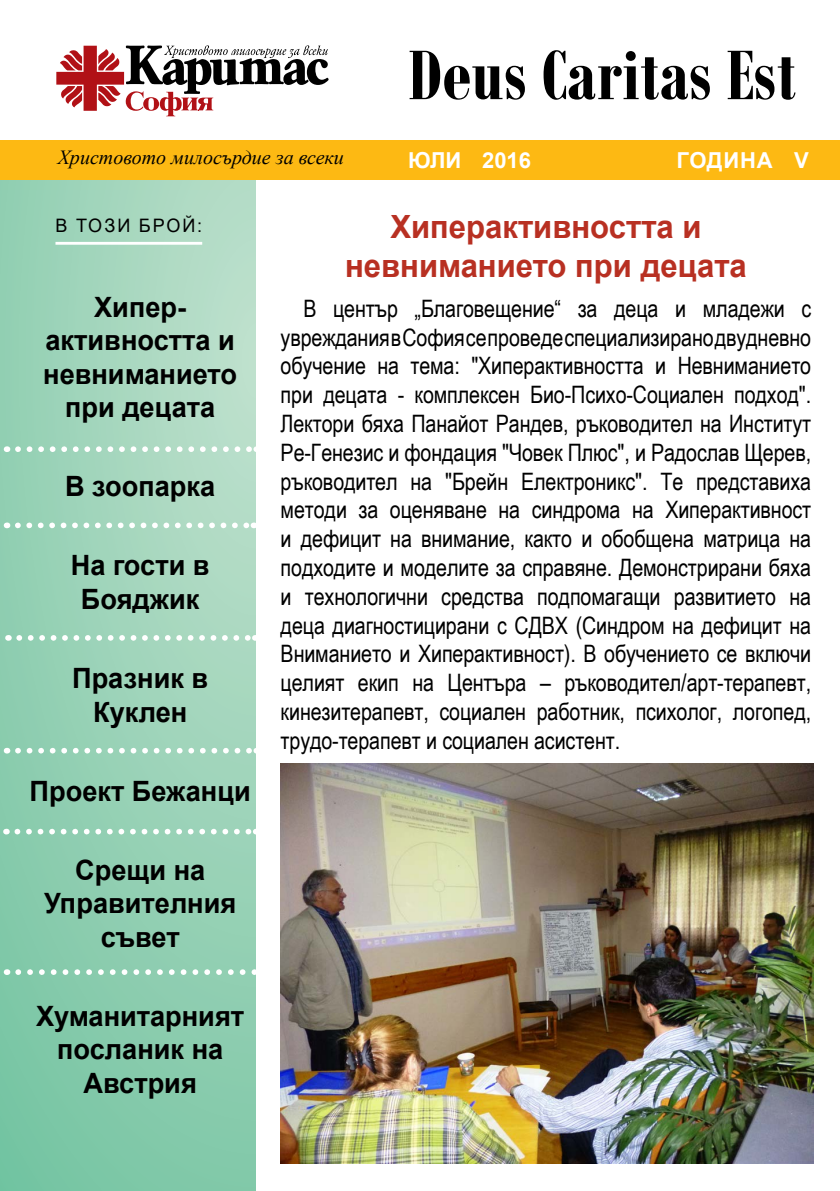
<style>
.page{position:relative;width:840px;height:1191px;background:#fff}
.page>*{position:absolute;margin:0;border:0;box-sizing:border-box;transform-origin:0 0}
.t1{font:700 76px "Bodoni MT Condensed";color:#000}
.t2{font:700 32px/38.4px "Arial";color:#b83022;text-align:center}
.t3{font:700 28px/33.6px "Arial";color:#000;text-align:center}
.t4{font:24px/28.8px "Arial Narrow";letter-spacing:-.005em;color:#000;text-align:justify}
.t5{font:700 22px "Arial";color:#fff}
.t6{font:italic 20px "Times New Roman";color:#000}
.t7{font:18.6px "Arial";letter-spacing:.115em;color:#000}
</style>
<div class="page">
<svg style="left:0;top:179px;width:255px;height:1012px;background:#98d1b6"></svg>
<div style="left:0;top:140px;width:839px;height:39px;background:#fdb913"></div>
<svg style="left:56px;top:45px;width:272px;height:71px"></svg>
<hr style="left:55px;top:242px;width:147px;height:3px;background:#fff">
<svg style="left:18px;top:522px;width:236px;height:6px"></svg>
<svg style="left:18px;top:446px;width:232px;height:6px"></svg>
<svg style="left:18px;top:969px;width:238px;height:6px"></svg>
<svg style="left:18px;top:748px;width:232px;height:5px"></svg>
<svg style="left:19px;top:635px;width:230px;height:5px"></svg>
<svg style="left:17px;top:828px;width:239px;height:6px"></svg>
<img style="left:280px;top:764px;width:532px;height:399px">
<h1 class="t1" style="left:408px;top:29px;width:389px">Deus Caritas Est</h1>
<p class="t6" style="left:58px;top:144px;width:287px">Христовото милосърдие за всеки</p>
<p class="t5" style="left:408px;top:145px;width:124px">ЮЛИ 2016</p>
<p class="t5" style="left:676px;top:145px;width:134px">Година V</p>
<p class="t7" style="left:55px;top:213px;width:148px">В този брой:</p>
<h2 class="t2" style="left:345px;top:208px;width:403px">Хиперактивността и невниманието при децата</h2>
<p class="t4" style="left:280px;top:293px;width:532px;text-indent:23px">В център „Благовещение“ за деца и младежи с увреждания в София се проведе специализирано двудневно обучение на тема: "Хиперактивността и Невниманието при децата - комплексен Био-Психо-Социален подход".<br>Лектори бяха Панайот Рандев, ръководител на Институт Ре-Генезис и фондация "Човек Плюс", и Радослав Щерев, ръководител на "Брейн Електроникс". Те представиха методи за оценяване на синдрома на Хиперактивност и дефицит на внимание, както и обобщена матрица на подходите и моделите за справяне. Демонстрирани бяха и технологични средства подпомагащи развитието на деца диагностицирани с СДВХ (Синдром на дефицит на Вниманието и Хиперактивност). В обучението се включи целият екип на Центъра – ръководител/арт-терапевт, кинезитерапевт, социален работник, психолог, логопед, трудо-терапевт и социален асистент.</p>
<p class="t3" style="left:43px;top:290px;width:195px">Хипер&shy;активността и невниманието при децата</p>
<p class="t3" style="left:65px;top:470px;width:151px">В зоопарка</p>
<p class="t3" style="left:71px;top:549px;width:140px">На гости в<br>Бояджик</p>
<p class="t3" style="left:72px;top:661px;width:138px">Празник в<br>Куклен</p>
<p class="t3" style="left:30px;top:774px;width:223px">Проект Бежанци</p>
<p class="t3" style="left:44px;top:853px;width:193px">Срещи на<br>Управителния съвет</p>
<p class="t3" style="left:36px;top:999px;width:209px">Хуманитарният посланик на<br>Австрия</p>
</div>
